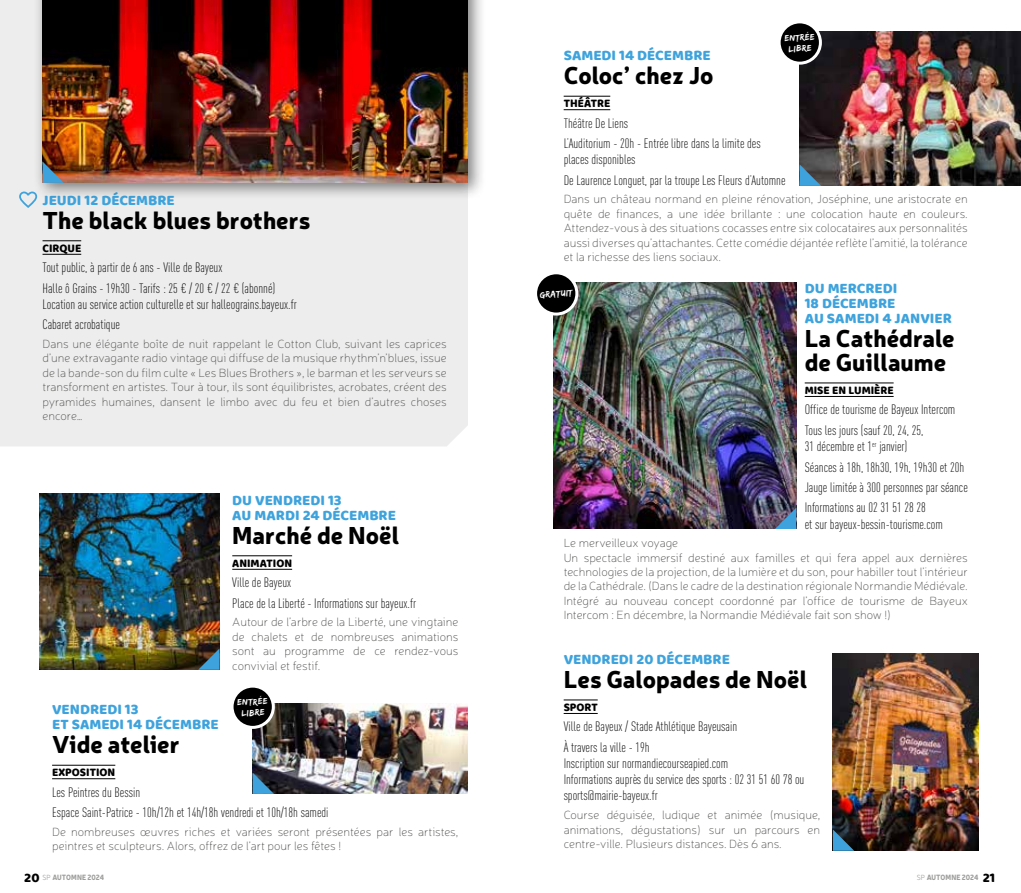
<style>
.page{position:relative;width:1021px;height:893px;background:#fff}
.page>*{position:absolute;margin:0;border:0;box-sizing:border-box;transform-origin:0 0}
.t1{font:900 24px/24px "Neris";color:#000}
.t2{font:15px/15px "Baloo Bhaina";color:#3ea3dc}
.t3{font:300 13.5px/20.4px "DIN Cond";color:#000}
.t4{font:100 12px/14.4px "Neris";color:#575756;text-align:justify}
.t5{font:12px "Baloo Bhaina";color:#000;scale:.95 1}
.t6{font:9px/10.8px "Edo SZ";color:#fff;text-align:center}
.t7{font:900 7.5px "Neris";color:#9d9d9c;scale:.9 1}
.s1{font-family:"Baloo Bhaina";font-weight:400;font-size:13.5px;color:#000}
.s2{font-weight:300}
</style>
<div class="page">
<hr style="left:563px;top:96px;width:47px;height:1px;background:#000">
<hr style="left:563px;top:109px;width:47px;height:1px;background:#000">
<hr style="left:804px;top:383px;width:89px;height:1px;background:#000">
<hr style="left:804px;top:396px;width:89px;height:1px;background:#000">
<hr style="left:563px;top:700px;width:34px;height:1px;background:#000">
<hr style="left:563px;top:713px;width:34px;height:1px;background:#000">
<img style="left:799px;top:32px;width:221px;height:154px">
<img style="left:553px;top:282px;width:243px;height:247px">
<img style="left:833px;top:653px;width:145px;height:198px">
<div style="left:779px;top:22px;width:41px;height:41px;background:#000;border-radius:50%"></div>
<div style="left:777px;top:20px;width:45px;height:45px;border:3px solid #fff;border-radius:50%"></div>
<hr style="left:232px;top:555px;width:60px;height:1px;background:#000">
<hr style="left:232px;top:569px;width:60px;height:1px;background:#000">
<hr style="left:52px;top:765px;width:63px;height:1px;background:#000">
<hr style="left:52px;top:778px;width:63px;height:1px;background:#000">
<div style="left:0;top:0;width:468px;height:446px;background:#ededed"></div>
<hr style="left:43px;top:240px;width:38px;height:1px;background:#000">
<hr style="left:43px;top:254px;width:38px;height:1px;background:#000">
<div style="left:33px;top:0;width:453px;height:201px;background:#000;opacity:.5"></div>
<img style="left:43px;top:0;width:425px;height:183px">
<img style="left:40px;top:493px;width:179px;height:177px">
<img style="left:253px;top:703px;width:215px;height:91px">
<svg style="left:19px;top:192px;width:18px;height:16px"></svg>
<div style="left:232px;top:686px;width:41px;height:41px;background:#000;border-radius:50%"></div>
<div style="left:230px;top:685px;width:45px;height:44px;border:3px solid #fff;border-radius:50%"></div>
<div style="left:535px;top:273px;width:42px;height:41px;background:#000;border-radius:50%"></div>
<div style="left:534px;top:271px;width:44px;height:45px;border:3px solid #fff;border-radius:50%"></div>
<svg style="left:43px;top:162px;width:21px;height:21px"></svg>
<svg style="left:799px;top:165px;width:22px;height:21px"></svg>
<svg style="left:833px;top:829px;width:21px;height:22px"></svg>
<svg style="left:253px;top:773px;width:21px;height:21px"></svg>
<svg style="left:198px;top:648px;width:21px;height:22px"></svg>
<svg style="left:775px;top:508px;width:21px;height:21px"></svg>
<p class="t2" style="left:43px;top:192px;width:134px">JEUDI 12 DÉCEMBRE</p>
<h1 class="t1" style="left:43px;top:207px;width:269px">The black blues brothers</h1>
<p class="t5" style="left:43px;top:241px;width:42px">CIRQUE</p>
<p class="t3" style="left:43px;top:257px;width:234px">Tout public, à partir de 6 ans - Ville de Bayeux<br>Halle ô Grains - 19h30 - Tarifs : 25 € / 20 € / 22 € (abonné)</p>
<p class="t3" style="left:43px;top:294px;width:256px">Location au service action culturelle et sur halleograins.bayeux.fr<br>Cabaret acrobatique</p>
<p class="t4" style="left:43px;top:336px;width:405px">Dans une élégante boîte de nuit rappelant le Cotton Club, suivant les caprices d’une extravagante radio vintage qui diffuse de la musique rhythm’n’blues, issue de la bande-son du film culte « Les Blues Brothers », le barman et les serveurs se transforment en artistes. Tour à tour, ils sont équilibristes, acrobates, créent des pyramides humaines, dansent le limbo avec du feu et bien d’autres choses encore…</p>
<p class="t2" style="left:232px;top:492px;width:165px">DU VENDREDI 13<br>AU MARDI 24 DÉCEMBRE</p>
<h1 class="t1" style="left:232px;top:522px;width:168px">Marché de Noël</h1>
<p class="t5" style="left:232px;top:556px;width:64px">ANIMATION</p>
<p class="t3" style="left:232px;top:572px;width:185px">Ville de Bayeux<br>Place de la Liberté - Informations sur bayeux.fr</p>
<p class="t4" style="left:232px;top:615px;width:228px">Autour de l’arbre de la Liberté, une vingtaine de chalets et de nombreuses animations sont au programme de ce rendez-vous convivial et festif.</p>
<p class="t6" style="left:237px;top:697px;width:31px;rotate:-3deg">entrée libre</p>
<p class="t2" style="left:52px;top:702px;width:168px">VENDREDI 13<br>ET SAMEDI 14 DÉCEMBRE</p>
<h1 class="t1" style="left:52px;top:731px;width:129px">Vide atelier</h1>
<p class="t5" style="left:52px;top:765px;width:68px">EXPOSITION</p>
<p class="t3" style="left:52px;top:782px;width:278px">Les Peintres du Bessin<br>Espace Saint-Patrice - 10h/12h et 14h/18h vendredi et 10h/18h samedi</p>
<p class="t4" style="left:52px;top:824px;width:408px">De nombreuses œuvres riches et variées seront présentées par les artistes, peintres et sculpteurs. Alors, offrez de l’art pour les fêtes !</p>
<p class="t6" style="left:784px;top:33px;width:31px;rotate:-3deg">entrée libre</p>
<p class="t2" style="left:563px;top:48px;width:148px">SAMEDI 14 DÉCEMBRE</p>
<h1 class="t1" style="left:563px;top:62px;width:151px">Coloc’ chez Jo</h1>
<p class="t5" style="left:563px;top:96px;width:51px">THÉÂTRE</p>
<p class="t3" style="left:563px;top:113px;width:199px">Théâtre De Liens<br>L’Auditorium - 20h - Entrée libre dans la limite des</p>
<p class="t3" style="left:563px;top:149px;width:223px">places disponibles<br>De Laurence Longuet, par la troupe Les Fleurs d’Automne</p>
<p class="t4" style="left:563px;top:192px;width:405px">Dans un château normand en pleine rénovation, Joséphine, une aristocrate en quête de finances, a une idée brillante : une colocation haute en couleurs.<br>Attendez-vous à des situations cocasses entre six colocataires aux personnalités aussi diverses qu’attachantes. Cette comédie déjantée reflète l’amitié, la tolérance et la richesse des liens sociaux.</p>
<p class="t2" style="left:804px;top:280px;width:148px">DU MERCREDI<br>18 DÉCEMBRE<br>AU SAMEDI 4 JANVIER</p>
<h1 class="t1" style="left:804px;top:325px;width:151px">La Cathédrale de Guillaume</h1>
<p class="t5" style="left:804px;top:383px;width:95px">MISE EN LUMIÈRE</p>
<p class="t3" style="left:804px;top:399px;width:152px">Office de tourisme de Bayeux Intercom<br>Tous les jours (sauf 20, 24, 25,</p>
<p class="t3" style="left:804px;top:436px;width:165px">31 décembre et 1<sup>er</sup> janvier)<br>Séances à 18h, 18h30, 19h, 19h30 et 20h Jauge limitée à 300 personnes par séance Informations au 02 31 51 28 28</p>
<p class="t3" style="left:804px;top:514px;width:140px">et sur bayeux-bessin-tourisme.com</p>
<p class="t4" style="left:563px;top:536px;width:405px;text-align:left">Le merveilleux voyage<br>Un spectacle immersif destiné aux familles et qui fera appel aux dernières technologies de la projection, de la lumière et du son, pour habiller tout l’intérieur de la Cathédrale. (Dans le cadre de la destination régionale Normandie Médiévale.<br>Intégré au nouveau concept coordonné par l’office de tourisme de Bayeux Intercom : En décembre, la Normandie Médiévale fait son show !)</p>
<p class="t2" style="left:563px;top:651px;width:168px">VENDREDI 20 DÉCEMBRE</p>
<h1 class="t1" style="left:563px;top:666px;width:245px">Les Galopades de Noël</h1>
<p class="t5" style="left:563px;top:700px;width:37px">SPORT</p>
<p class="t3" style="left:563px;top:716px;width:175px">Ville de Bayeux / Stade Athlétique Bayeusain<br>À travers la ville - 19h</p>
<p class="t3" style="left:563px;top:755px;width:242px;line-height:16.2px">Inscription sur normandiecourseapied.com<br>Informations auprès du service des sports : 02 31 51 60 78 ou sports@mairie-bayeux.fr</p>
<p class="t4" style="left:563px;top:807px;width:258px">Course déguisée, ludique et animée (musique, animations, dégustations) sur un parcours en centre-ville. Plusieurs distances. Dès 6 ans.</p>
<p class="t6" style="left:539px;top:289px;width:34px;rotate:-3deg">Gratuit</p>
<p class="t7" style="left:24px;top:872px;width:90px"><span class="s1">20</span> <span class="s2">SP</span> AUTOMNE 2024</p>
<p class="t7" style="left:916px;top:872px;width:89px"><span class="s2">SP</span> AUTOMNE 2024 <span class="s1">21</span></p>
</div>
